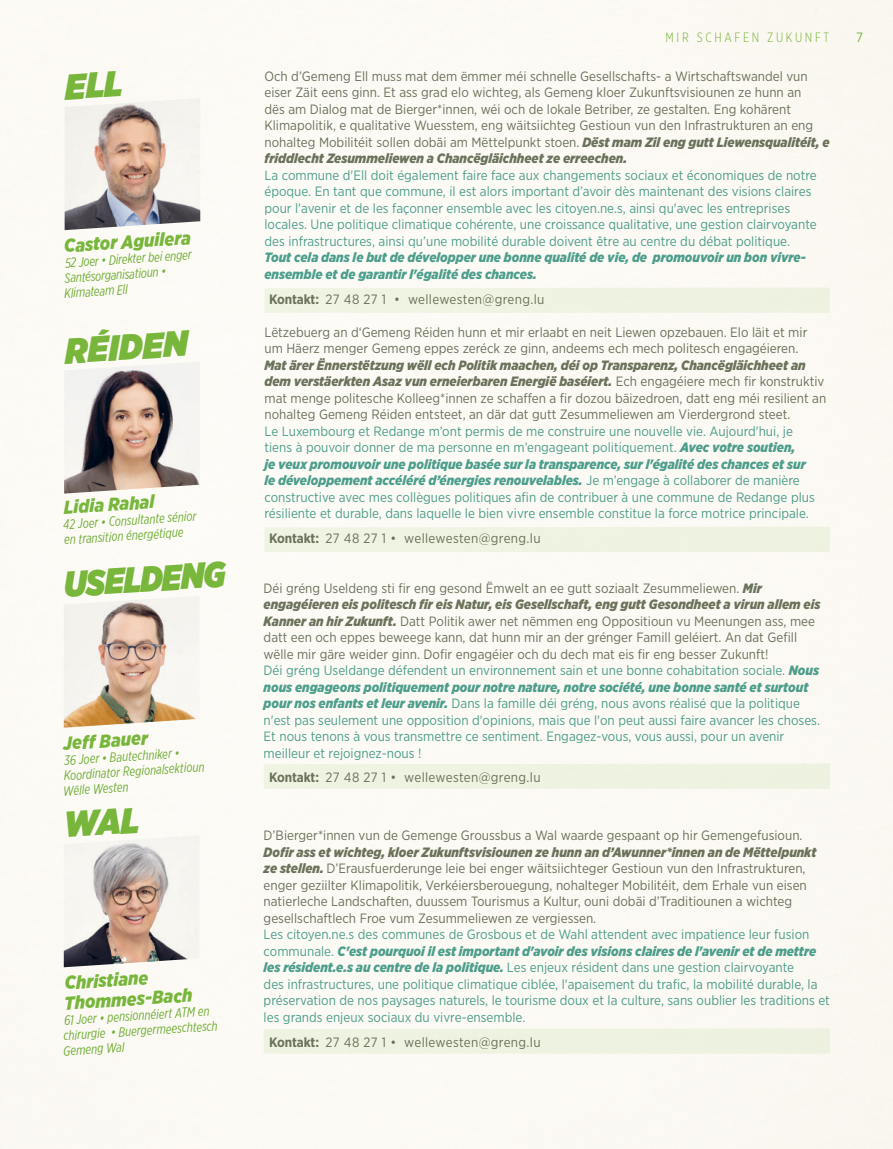
<style>
.page{position:relative;width:893px;height:1149px;background:#fff}
.page>*{position:absolute;margin:0;border:0;box-sizing:border-box;transform-origin:0 0}
.t1{font:italic 900 36px "Gotham Narrow";color:#79ba3e;scale:.95 1}
.t2{font:italic 900 36px "Gotham Narrow";color:#79ba3e}
.t3{font:italic 900 18.6px/20.4px "Gotham Narrow";color:#79ba3e}
.t4{font:13.5px/16.5px "Gotham Narrow";color:#4ea192}
.t5{font:13.5px/16.5px "Gotham Narrow";color:#6c755f}
.t6{font:italic 13.5px/15.1px "Gotham X Narrow";color:#73b13b}
.t7{font:13.5px "Gotham Narrow";letter-spacing:.025em;color:#6c755f}
.t8{font:italic 900 13.5px/16.5px "Gotham Narrow";color:#4ea192}
.t9{font:300 13.5px "Gotham X Narrow";letter-spacing:.2em;color:#79ba3e}
.t10{font:13.5px "Gotham Narrow";color:#79ba3e}
.s1{font-weight:900;font-style:italic}
.s2{font-weight:700}
.s3{color:#6c755f}
.s4{font-weight:900;font-style:italic;color:#6c755f}
</style>
<div class="page">
<img style="left:0;top:0;width:893px;height:1148px">
<div style="left:67px;top:807px;width:72px;height:30px;background:#fdfaf5"></div>
<div style="left:63px;top:71px;width:59px;height:29px;background:#fcfaf5"></div>
<h2 class="t3" style="left:63px;top:236px;width:128px;rotate:-4deg">Castor Aguilera</h2>
<p class="t6" style="left:61px;top:255px;width:131px;rotate:-4deg">52 Joer • Direkter bei enger<br>Santésorganisatioun •<br>Klimateam Ell</p>
<h1 class="t2" style="left:63px;top:327px;width:125px;rotate:-4deg">RÉIDEN</h1>
<h2 class="t3" style="left:63px;top:497px;width:92px;rotate:-4deg">Lidia Rahal</h2>
<p class="t6" style="left:63px;top:517px;width:135px;rotate:-4deg">42 Joer • Consultante sénior en transition énergétique</p>
<h1 class="t1" style="left:62px;top:560px;width:172px;rotate:-4deg">USELDENG</h1>
<h2 class="t3" style="left:62px;top:733px;width:86px;rotate:-4deg">Jeff Bauer</h2>
<p class="t6" style="left:61px;top:752px;width:144px;rotate:-4deg">36 Joer • Bautechniker •<br>Koordinator Regionalsektioun<br>Wëlle Westen</p>
<h2 class="t3" style="left:62px;top:972px;width:130px;rotate:-4deg">Christiane<br>Thommes-Bach</h2>
<p class="t6" style="left:60px;top:1012px;width:157px;rotate:-4deg">61 Joer • pensionnéiert ATM en chirurgie • Buergermeeschtesch<br>Gemeng Wal</p>
<p class="t9" style="left:665px;top:29px;width:165px">MIR SCHAFEN ZUKUNFT</p>
<p class="t10" style="left:856px;top:29px;width:8px">7</p>
<p class="t5" style="left:264px;top:67px;width:567px">Och d’Gemeng Ell muss mat dem ëmmer méi schnelle Gesellschafts- a Wirtschaftswandel vun eiser Zäit eens ginn. Et ass grad elo wichteg, als Gemeng kloer Zukunftsvisiounen ze hunn an<br>dës am Dialog mat de Bierger*innen, wéi och de lokale Betriber, ze gestalten. Eng kohärent Klimapolitik, e qualitative Wuesstem, eng wäitsiichteg Gestioun vun den Infrastrukturen an eng nohalteg Mobilitéit sollen dobäi am Mëttelpunkt stoen. <span class="s1">Dëst mam Zil eng gutt Liewensqualitéit, e friddlecht Zesummeliewen a Chancëgläichheet ze erreechen.</span></p>
<p class="t4" style="left:264px;top:166px;width:554px">La commune d'Ell doit également faire face aux changements sociaux et économiques de notre époque. En tant que commune, il est alors important d’avoir dès maintenant des visions claires pour l'avenir et de les façonner ensemble avec les citoyen.ne.s, ainsi qu'avec les entreprises locales. Une politique climatique cohérente, une croissance qualitative, une gestion clairvoyante des infrastructures, ainsi qu’une mobilité durable doivent être au centre du débat politique.</p>
<p class="t8" style="left:264px;top:249px;width:543px">Tout cela dans le but de développer une bonne qualité de vie, de promouvoir un bon vivre&shy;ensemble et de garantir l'égalité des chances.</p>
<p class="t7" style="left:269px;top:290px;width:277px"><span class="s2">Kontakt:</span> 27 48 27 1 • wellewesten@greng.lu</p>
<p class="t5" style="left:264px;top:323px;width:544px">Lëtzebuerg an d‘Gemeng Réiden hunn et mir erlaabt en neit Liewen opzebauen. Elo läit et mir um Häerz menger Gemeng eppes zeréck ze ginn, andeems ech mech politesch engagéieren.</p>
<p class="t5" style="left:264px;top:356px;width:563px"><span class="s1">Mat ärer Ënnerstëtzung wëll ech Politik maachen, déi op Transparenz, Chancëgläichheet an dem verstäerkten Asaz vun erneierbaren Energië baséiert.</span> Ech engagéiere mech fir konstruktiv mat menge politesche Kolleeg*innen ze schaffen a fir dozou bäizedroen, datt eng méi resilient an nohalteg Gemeng Réiden entsteet, an där dat gutt Zesummeliewen am Vierdergrond steet.</p>
<p class="t4" style="left:264px;top:422px;width:552px">Le Luxembourg et Redange m’ont permis de me construire une nouvelle vie. Aujourd'hui, je tiens à pouvoir donner de ma personne en m’engageant politiquement. <span class="s1">Avec votre soutien,<br>je veux promouvoir une politique basée sur la transparence, sur l'égalité des chances et sur le développement accéléré d’énergies renouvelables.</span> Je m’engage à collaborer de manière constructive avec mes collègues politiques afin de contribuer à une commune de Redange plus résiliente et durable, dans laquelle le bien vivre ensemble constitue la force motrice principale.</p>
<p class="t7" style="left:269px;top:529px;width:273px"><span class="s2">Kontakt:</span> 27 48 27 1 • wellewesten@greng.lu</p>
<p class="t4" style="left:264px;top:579px;width:558px"><span class="s3">Déi gréng Useldeng sti fir eng gesond Ëmwelt an ee gutt soziaalt Zesummeliewen.</span> <span class="s4">Mir engagéieren eis politesch fir eis Natur, eis Gesellschaft, eng gutt Gesondheet a virun allem eis Kanner an hir Zukunft.</span> <span class="s3">Datt Politik awer net nëmmen eng Oppositioun vu Meenungen ass, mee datt een och eppes beweege kann, dat hunn mir an der grénger Famill geléiert. An dat Gefill wëlle mir gäre weider ginn. Dofir engagéier och du dech mat eis fir eng besser Zukunft!<br></span>Déi gréng Useldange défendent un environnement sain et une bonne cohabitation sociale. <span class="s1">Nous nous engageons politiquement pour notre nature, notre société, une bonne santé et surtout pour nos enfants et leur avenir.</span> Dans la famille déi gréng, nous avons réalisé que la politique n'est pas seulement une opposition d'opinions, mais que l'on peut aussi faire avancer les choses.<br>Et nous tenons à vous transmettre ce sentiment. Engagez-vous, vous aussi, pour un avenir meilleur et rejoignez-nous !</p>
<p class="t7" style="left:269px;top:769px;width:273px"><span class="s2">Kontakt:</span> 27 48 27 1 • wellewesten@greng.lu</p>
<p class="t5" style="left:264px;top:826px;width:540px">D’Bierger*innen vun de Gemenge Groussbus a Wal waarde gespaant op hir Gemengefusioun.</p>
<p class="t5" style="left:264px;top:843px;width:554px"><span class="s1">Dofir ass et wichteg, kloer Zukunftsvisiounen ze hunn an d’Awunner*innen an de Mëttelpunkt ze stellen.</span> D’Erausfuerderunge leie bei enger wäitsiichteger Gestioun vun den Infrastrukturen, enger geziilter Klimapolitik, Verkéiersberouegung, nohalteger Mobilitéit, dem Erhale vun eisen natierleche Landschaften, duussem Tourismus a Kultur, ouni dobäi d’Traditiounen a wichteg gesellschaftlech Froe vum Zesummeliewen ze vergiessen.</p>
<p class="t4" style="left:264px;top:925px;width:568px">Les citoyen.ne.s des communes de Grosbous et de Wahl attendent avec impatience leur fusion communale. <span class="s1">C'est pourquoi il est important d'avoir des visions claires de l'avenir et de mettre les résident.e.s au centre de la politique.</span> Les enjeux résident dans une gestion clairvoyante<br>des infrastructures, une politique climatique ciblée, l'apaisement du trafic, la mobilité durable, la préservation de nos paysages naturels, le tourisme doux et la culture, sans oublier les traditions et les grands enjeux sociaux du vivre-ensemble.</p>
<p class="t7" style="left:269px;top:1033px;width:273px"><span class="s2">Kontakt:</span> 27 48 27 1 • wellewesten@greng.lu</p>
</div>
